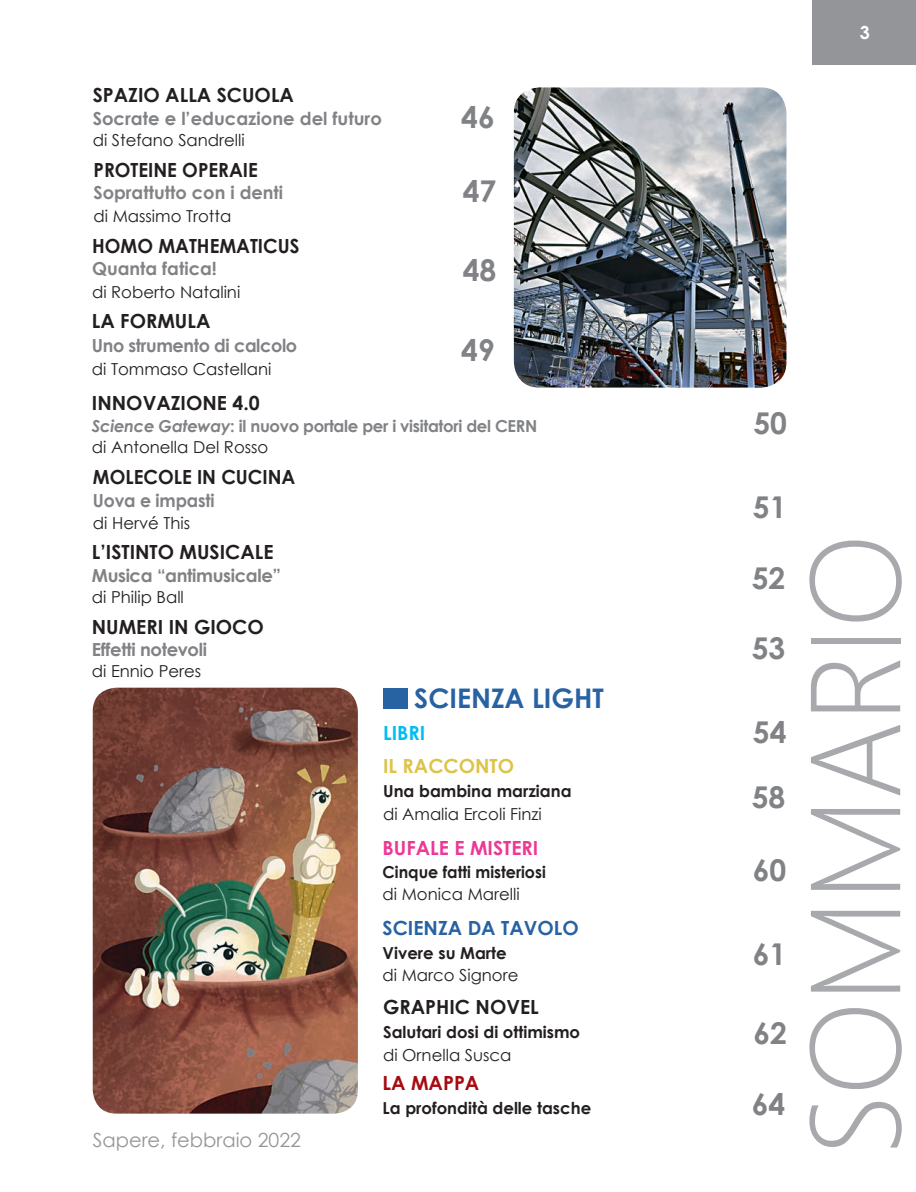
<style>
.page{position:relative;width:916px;height:1192px;background:#fff}
.page>*{position:absolute;margin:0;border:0;box-sizing:border-box;transform-origin:0 0}
.t1{font:300 127.5px "Segoe UI";letter-spacing:-.01em;color:#a8a9ad}
.t2{font:700 30px/65.1px "Century Gothic";color:#808285}
.t3{font:700 27px "Century Gothic";color:#2762a2}
.t4{font:700 19.5px "Century Gothic";color:#231f20}
.t5{font:700 19.5px "Century Gothic";color:#231f20;scale:.96 1}
.t6{font:19.5px "Century Gothic";color:#939598}
.t7{font:700 19.5px "Century Gothic";color:#2762a2}
.t8{font:700 19.5px "Century Gothic";color:#ed3896}
.t9{font:700 19.5px "Century Gothic";color:#ddc449}
.t10{font:700 19.5px "Century Gothic";color:#a70a12}
.t11{font:700 19.5px "Century Gothic";color:#01bdf2}
.t12{font:700 18px "Century Gothic";letter-spacing:-.01em;color:#808285}
.t13{font:700 18px "Century Gothic";letter-spacing:-.01em;color:#808285;scale:.96 1}
.t14{font:700 18px "Century Gothic";color:#fff}
.t15{font:16.5px "Century Gothic";color:#231f20}
.t16{font:700 16.5px "Century Gothic";color:#231f20}
.t17{font:700 16.5px/21px "Century Gothic";letter-spacing:-.02em;color:#808285}
.t18{font:700 16.5px "Century Gothic";color:#231f20;scale:.96 1}
.s1{font-style:italic}
.s2{font-weight:400;color:#231f20}
</style>
<div class="page">
<div style="left:812px;top:0;width:104px;height:64px;background:#939598"></div>
<img style="left:514px;top:87px;width:272px;height:300px">
<img style="left:93px;top:687px;width:265px;height:426px">
<div style="left:383px;top:688px;width:25px;height:21px;background:#2762a2"></div>
<p class="t4" style="left:93px;top:80px;width:203px">SPAZIO ALLA SCUOLA</p>
<p class="t12" style="left:93px;top:104px;width:291px">Socrate e l’educazione del futuro</p>
<p class="t15" style="left:93px;top:128px;width:154px">di Stefano Sandrelli</p>
<p class="t5" style="left:93px;top:155px;width:173px">PROTEINE OPERAIE</p>
<p class="t12" style="left:93px;top:179px;width:191px">Soprattutto con i denti</p>
<p class="t15" style="left:93px;top:204px;width:139px">di Massimo Trotta</p>
<p class="t5" style="left:92px;top:231px;width:218px">HOMO MATHEMATICUS</p>
<p class="t12" style="left:92px;top:255px;width:126px">Quanta fatica!</p>
<p class="t15" style="left:92px;top:280px;width:150px">di Roberto Natalini</p>
<p class="t4" style="left:92px;top:306px;width:120px">LA FORMULA</p>
<p class="t12" style="left:92px;top:332px;width:207px">Uno strumento di calcolo</p>
<p class="t15" style="left:92px;top:357px;width:181px">di Tommaso Castellani</p>
<h2 class="t2" style="left:461px;top:83px;width:35px">46</h2>
<h2 class="t2" style="left:463px;top:157px;width:35px">47</h2>
<h2 class="t2" style="left:463px;top:236px;width:35px">48</h2>
<h2 class="t2" style="left:461px;top:316px;width:35px">49</h2>
<p class="t4" style="left:92px;top:388px;width:169px">INNOVAZIONE 4.0</p>
<p class="t17" style="left:92px;top:415px;width:447px"><span class="s1">Science Gateway</span>: il nuovo portale per i visitatori del CERN <span class="s2">di Antonella Del Rosso</span></p>
<p class="t5" style="left:93px;top:462px;width:212px">MOLECOLE IN CUCINA</p>
<p class="t13" style="left:93px;top:487px;width:128px">Uova e impasti</p>
<p class="t15" style="left:93px;top:512px;width:99px">di Hervé This</p>
<p class="t4" style="left:92px;top:537px;width:183px">L’ISTINTO MUSICALE</p>
<p class="t12" style="left:92px;top:561px;width:191px">Musica “antimusicale”</p>
<p class="t15" style="left:92px;top:585px;width:94px">di Philip Ball</p>
<p class="t4" style="left:92px;top:612px;width:173px">NUMERI IN GIOCO</p>
<p class="t12" style="left:92px;top:636px;width:117px">Effetti notevoli</p>
<p class="t15" style="left:92px;top:660px;width:111px">di Ennio Peres</p>
<h3 class="t3" style="left:414px;top:678px;width:191px">SCIENZA LIGHT</h3>
<p class="t11" style="left:383px;top:718px;width:44px">LIBRI</p>
<p class="t9" style="left:383px;top:751px;width:133px">IL RACCONTO</p>
<p class="t16" style="left:383px;top:779px;width:190px">Una bambina marziana</p>
<p class="t15" style="left:383px;top:802px;width:160px">di Amalia Ercoli Finzi</p>
<p class="t8" style="left:382px;top:833px;width:157px">BUFALE E MISTERI</p>
<p class="t18" style="left:382px;top:859px;width:171px">Cinque fatti misteriosi</p>
<p class="t15" style="left:382px;top:882px;width:139px">di Monica Marelli</p>
<p class="t7" style="left:382px;top:913px;width:198px">SCIENZA DA TAVOLO</p>
<p class="t16" style="left:382px;top:940px;width:126px">Vivere su Marte</p>
<p class="t15" style="left:382px;top:964px;width:137px">di Marco Signore</p>
<p class="t4" style="left:383px;top:992px;width:157px">GRAPHIC NOVEL</p>
<p class="t16" style="left:383px;top:1020px;width:199px">Salutari dosi di ottimismo</p>
<p class="t15" style="left:383px;top:1043px;width:130px">di Ornella Susca</p>
<h2 class="t2" style="left:753px;top:389px;width:35px">50</h2>
<h2 class="t2" style="left:753px;top:473px;width:35px">51</h2>
<h2 class="t2" style="left:752px;top:544px;width:35px">52</h2>
<h2 class="t2" style="left:752px;top:614px;width:35px">53</h2>
<h2 class="t2" style="left:751px;top:698px;width:36px">54<br>58</h2>
<h2 class="t2" style="left:753px;top:836px;width:35px">60</h2>
<h2 class="t2" style="left:753px;top:920px;width:35px">61</h2>
<h2 class="t2" style="left:753px;top:999px;width:35px">62</h2>
<p class="t6" style="left:93px;top:1126px;width:210px">Sapere, febbraio 2022</p>
<p class="t10" style="left:382px;top:1068px;width:98px">LA MAPPA</p>
<p class="t16" style="left:382px;top:1095px;width:210px">La profondità delle tasche</p>
<h2 class="t2" style="left:751px;top:1070px;width:35px">64</h2>
<p class="t14" style="left:859px;top:19px;width:12px">3</p>
<h1 class="t1" style="left:734px;top:1156px;width:623px;rotate:-90deg">SOMMARIO</h1>
</div>
